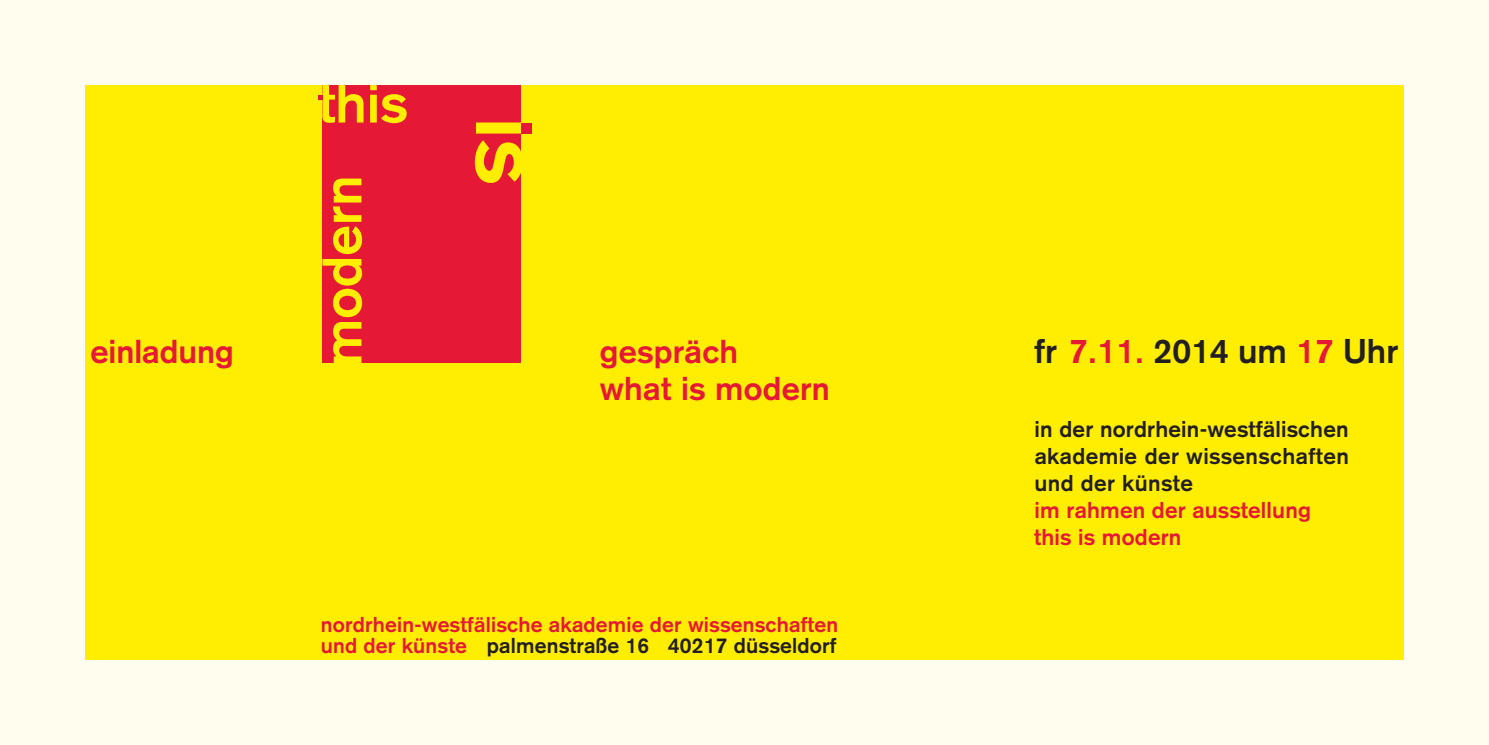
<style>
.page{position:relative;width:1489px;height:745px;background:#fff}
.page>*{position:absolute;margin:0;border:0;box-sizing:border-box;transform-origin:0 0}
.t1{font:700 90.5px "Akzidenz Grotesk";color:#ffee01}
.t2{font:700 54.75px "Akzidenz Grotesk";color:#ffee01}
.t3{font:700 33.75px "Akzidenz Grotesk";color:#231f20}
.t4{font:700 32.5px/37.5px "Akzidenz Grotesk";letter-spacing:.01em;color:#e51836}
.t5{font:700 22.5px/27px "Akzidenz Grotesk";letter-spacing:.02em;color:#231f20;text-align:justify}
.t6{font:700 22.5px/27px "Akzidenz Grotesk";letter-spacing:.01em;color:#e51836}
.t7{font:700 21.25px/21.2px "Akzidenz Grotesk";letter-spacing:.01em;color:#e51836}
.s1{color:#e51836}
.s2{color:#231f20}
</style>
<div class="page">
<div style="left:0;top:0;width:1488px;height:744px;background:#fffdee"></div>
<div style="left:85px;top:85px;width:1318px;height:574px;background:#ffee01"></div>
<div style="left:322px;top:85px;width:199px;height:278px;background:#e51836"></div>
<svg style="left:318px;top:85px;width:88px;height:38px"></svg>
<div style="left:521px;top:122px;width:11px;height:11px;background:#e51836"></div>
<h1 class="t1" style="left:561px;top:117px;width:69px;rotate:90deg">is</h1>
<h2 class="t2" style="left:310px;top:366px;width:192px;rotate:-90deg">modern</h2>
<h3 class="t4" style="left:90px;top:332px;width:145px">einladung</h3>
<h3 class="t4" style="left:600px;top:332px;width:232px">gespräch<br>what is modern</h3>
<h3 class="t3" style="left:1034px;top:331px;width:365px">fr <span class="s1">7.11.</span> 2014 um <span class="s1">17</span> Uhr</h3>
<p class="t7" style="left:321px;top:613px;width:519px">nordrhein-westfälische akademie der wissenschaften und der künste <span class="s2">palmenstraße 16 40217 düsseldorf</span></p>
<p class="t5" style="left:1034px;top:415px;width:316px">in der nordrhein-westfälischen akademie der wissenschaften und der künste</p>
<p class="t6" style="left:1034px;top:496px;width:278px">im rahmen der ausstellung this is modern</p>
</div>
